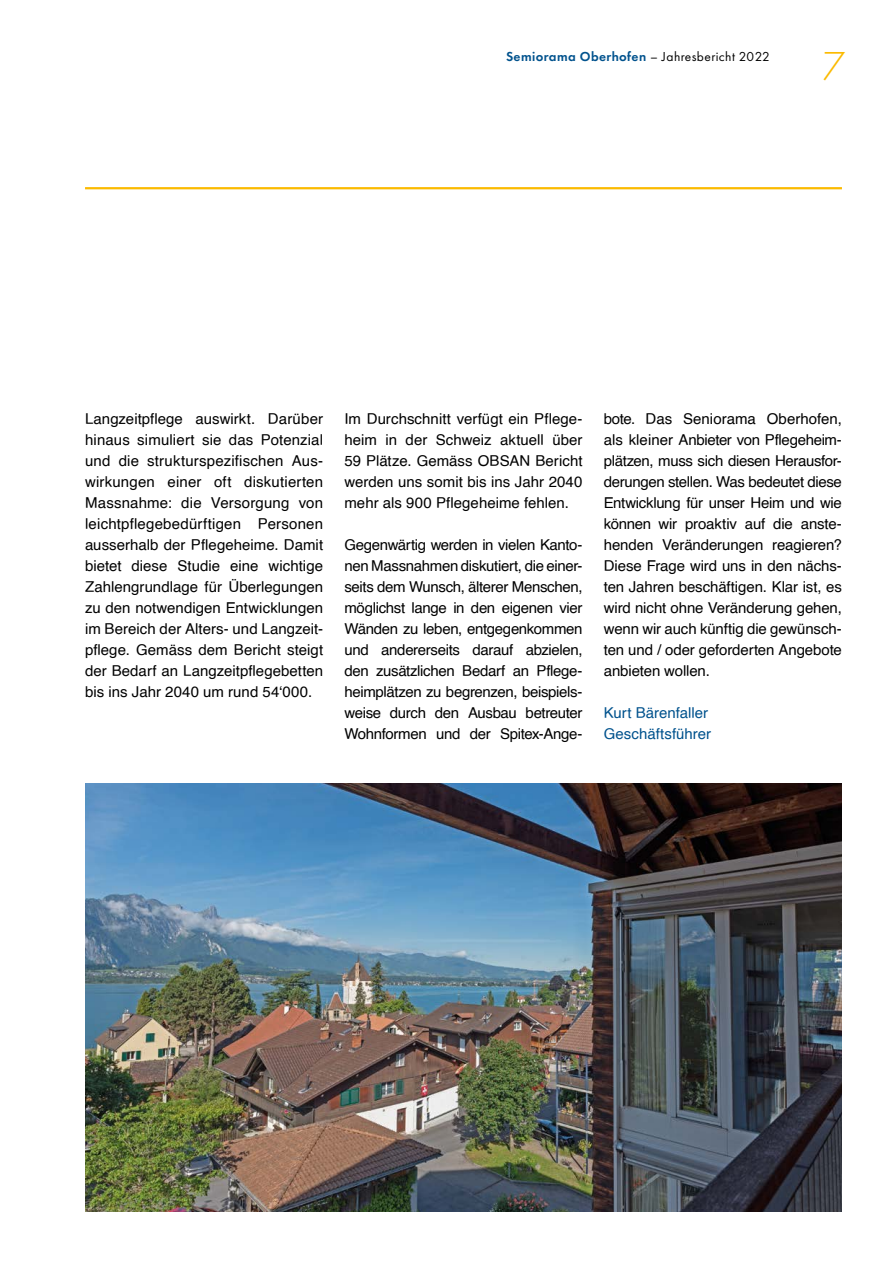
<style>
.page{position:relative;width:893px;height:1263px;background:#fff}
.page>*{position:absolute;margin:0;border:0;box-sizing:border-box;transform-origin:0 0}
.t1{font:300 42px "Futura PT";color:#fbba00}
.t2{font:15px/21px "Helvetica";letter-spacing:-.005em;color:#000;text-align:justify}
.t3{font:15px/21px "Helvetica";color:#00528d}
.t4{font:600 13.5px "Futura PT";letter-spacing:.03em;color:#00528d}
.s1{font-weight:400;color:#000}
</style>
<div class="page">
<hr style="left:85px;top:187px;width:757px;height:2px;background:#fbba00">
<img style="left:85px;top:784px;width:757px;height:428px">
<p class="t4" style="left:506px;top:48px;width:265px">Semiorama Oberhofen <span class="s1">– Jahresbericht 2022</span></p>
<h1 class="t1" style="left:823px;top:42px;width:25px">7</h1>
<p class="t2" style="left:85px;top:408px;width:240px">Langzeitpflege auswirkt. Darüber hinaus simuliert sie das Potenzial und die strukturspezifischen Aus&shy;wirkungen einer oft diskutierten Massnahme: die Versorgung von leichtpflegebedürftigen Personen ausserhalb der Pflegeheime. Damit bietet diese Studie eine wichtige Zahlengrundlage für Überlegungen zu den notwendigen Entwicklungen im Bereich der Alters- und Langzeit&shy;pflege. Gemäss dem Bericht steigt der Bedarf an Langzeitpflegebetten bis ins Jahr 2040 um rund 54‘000.</p>
<p class="t2" style="left:344px;top:408px;width:240px">Im Durchschnitt verfügt ein Pflege&shy;heim in der Schweiz aktuell über 59 Plätze. Gemäss OBSAN Bericht werden uns somit bis ins Jahr 2040 mehr als 900 Pflegeheime fehlen.</p>
<p class="t2" style="left:344px;top:534px;width:240px">Gegenwärtig werden in vielen Kanto&shy;nen Massnahmen diskutiert, die einer&shy;seits dem Wunsch, älterer Menschen, möglichst lange in den eigenen vier Wänden zu leben, entgegenkommen und andererseits darauf abzielen, den zusätzlichen Bedarf an Pflege&shy;heimplätzen zu begrenzen, beispiels&shy;weise durch den Ausbau betreuter Wohnformen und der Spitex-Ange-</p>
<p class="t2" style="left:604px;top:408px;width:240px">bote. Das Seniorama Oberhofen, als kleiner Anbieter von Pflegeheim&shy;plätzen, muss sich diesen Herausfor&shy;derungen stellen. Was bedeutet diese Entwicklung für unser Heim und wie können wir proaktiv auf die anste&shy;henden Veränderungen reagieren?<br>Diese Frage wird uns in den nächs&shy;ten Jahren beschäftigen. Klar ist, es wird nicht ohne Veränderung gehen, wenn wir auch künftig die gewünsch&shy;ten und / oder geforderten Angebote anbieten wollen.</p>
<p class="t3" style="left:604px;top:702px;width:109px">Kurt Bärenfaller<br>Geschäftsführer</p>
</div>
